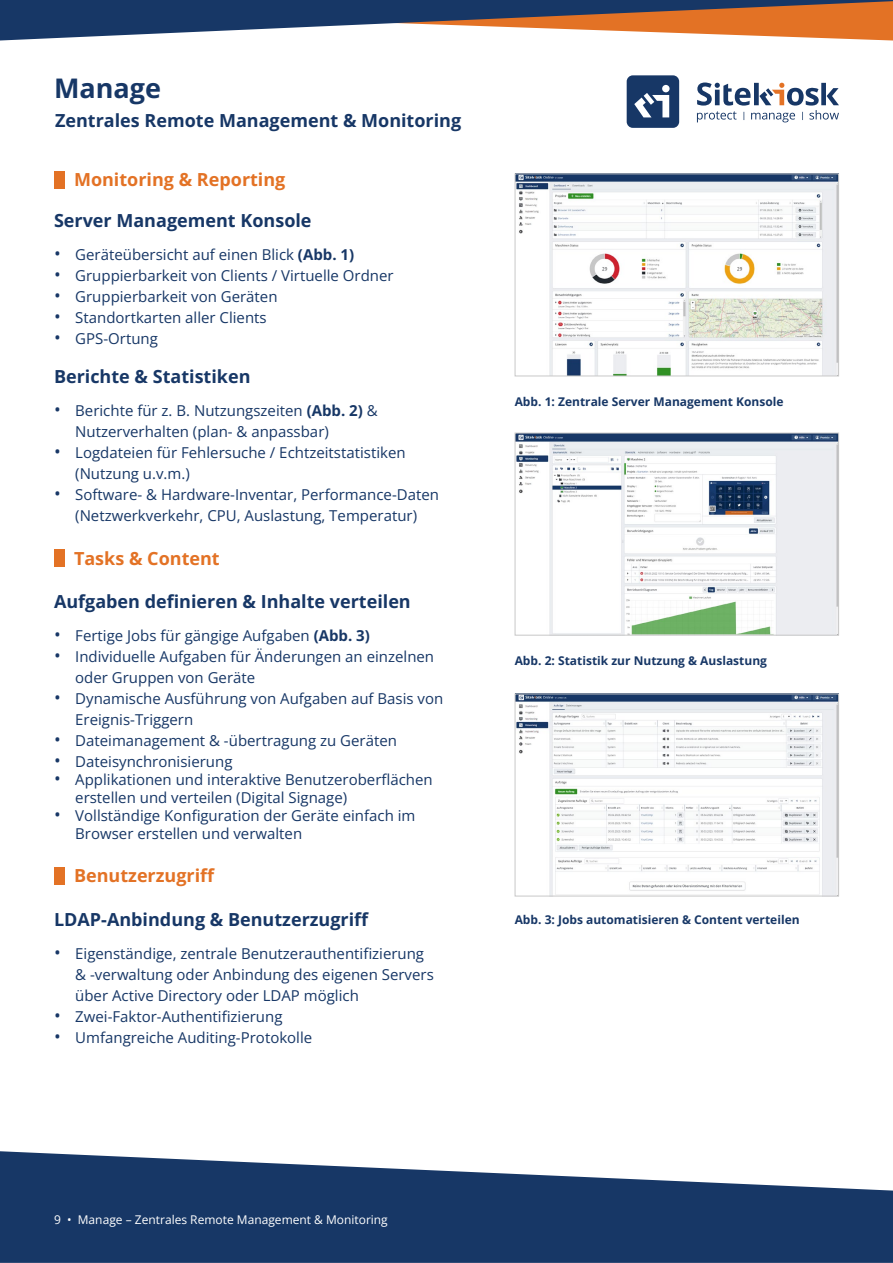
<style>
.page{position:relative;width:893px;height:1263px;background:#fff}
.page>*{position:absolute;margin:0;border:0;box-sizing:border-box;transform-origin:0 0}
.t1{font:700 27px "Open Sans";color:#173766}
.t2{font:700 18px "Open Sans";color:#173766}
.t3{font:700 18px "Open Sans";color:#e37225}
.t4{font:15px/21px "Open Sans";color:#173766}
.t5{font:700 12px "Open Sans";color:#173766}
.t6{font:12px "Open Sans";color:#fff}
.s1{font-size:18px}
.s2{font-weight:700}
</style>
<div class="page">
<svg style="left:0;top:1151px;width:893px;height:112px;fill:#173766"></svg>
<svg style="left:0;top:0;width:893px;height:41px"></svg>
<div style="left:627px;top:75px;width:52px;height:53px;background:#173766;border-radius:6px"></div>
<svg style="left:697px;top:83px;width:142px;height:39px"></svg>
<svg style="left:634px;top:85px;width:36px;height:32px"></svg>
<img style="left:517px;top:175px;width:320px;height:199px">
<div style="left:515px;top:173px;width:324px;height:203px;border:1px solid #c8c8c8"></div>
<img style="left:517px;top:435px;width:320px;height:198px">
<div style="left:515px;top:433px;width:324px;height:202px;border:1px solid #c8c8c8"></div>
<img style="left:517px;top:695px;width:320px;height:199px">
<div style="left:515px;top:693px;width:324px;height:203px;border:1px solid #c8c8c8"></div>
<div style="left:54px;top:171px;width:11px;height:17px;background:#e37225"></div>
<div style="left:54px;top:549px;width:11px;height:17px;background:#e37225"></div>
<div style="left:54px;top:867px;width:11px;height:17px;background:#e37225"></div>
<p class="t1" style="left:54px;top:69px;width:109px">Manage</p>
<p class="t2" style="left:55px;top:108px;width:408px">Zentrales Remote Management &amp; Monitoring</p>
<p class="t3" style="left:74px;top:167px;width:213px">Monitoring &amp; Reporting</p>
<p class="t2" style="left:54px;top:208px;width:259px">Server Management Konsole</p>
<p class="t4" style="left:54px;top:244px;width:302px"><span class="s1">•</span> Geräteübersicht auf einen Blick <span class="s2">(Abb. 1)</span></p>
<p class="t4" style="left:54px;top:265px;width:341px"><span class="s1">•</span> Gruppierbarkeit von Clients / Virtuelle Ordner</p>
<p class="t4" style="left:54px;top:286px;width:225px"><span class="s1">•</span> Gruppierbarkeit von Geräten</p>
<p class="t4" style="left:54px;top:307px;width:214px"><span class="s1">•</span> Standortkarten aller Clients</p>
<p class="t4" style="left:54px;top:328px;width:105px"><span class="s1">•</span> GPS-Ortung</p>
<p class="t2" style="left:54px;top:364px;width:198px">Berichte &amp; Statistiken</p>
<p class="t4" style="left:75px;top:399px;width:304px;text-indent:-21px"><span class="s1">•</span> Berichte fü r z. B. Nutzungszeiten <span class="s2">(Abb. 2)</span> &amp;<br>Nutzerverhalten (plan- &amp; anpassbar)</p>
<p class="t4" style="left:75px;top:441px;width:332px;text-indent:-21px"><span class="s1">•</span> Logdateien fü r Fehlersuche / Echtzeitstatistiken (Nutzung u.v.m.)</p>
<p class="t4" style="left:54px;top:483px;width:387px;text-align:center"><span class="s1">•</span> Software- &amp; Hardware-Inventar, Performance-Daten (Netzwerkverkehr, CPU, Auslastung, Temperatur)</p>
<p class="t3" style="left:74px;top:546px;width:147px">Tasks &amp; Content</p>
<p class="t2" style="left:54px;top:589px;width:358px">Aufgaben definieren &amp; Inhalte verteilen</p>
<p class="t4" style="left:54px;top:625px;width:317px"><span class="s1">•</span> Fertige Jobs fü r gängige Aufgaben <span class="s2">(Abb. 3)</span></p>
<p class="t4" style="left:75px;top:646px;width:360px;text-indent:-21px"><span class="s1">•</span> Individuelle Aufgaben fü r Änderungen an einzelnen oder Gruppen von Geräte</p>
<p class="t4" style="left:75px;top:688px;width:370px;text-indent:-21px"><span class="s1">•</span> Dynamische Ausfü hrung von Aufgaben auf Basis von<br>Ereignis-Triggern</p>
<p class="t4" style="left:54px;top:730px;width:345px"><span class="s1">•</span> Dateimanagement &amp; -ü bertragung zu Geräten</p>
<p class="t4" style="left:54px;top:751px;width:180px"><span class="s1">•</span> Dateisynchronisierung</p>
<p class="t4" style="left:75px;top:770px;width:359px;line-height:18px;text-indent:-21px"><span class="s1">•</span> Applikationen und interaktive Benutzeroberflächen erstellen und verteilen (Digital Signage)</p>
<p class="t4" style="left:75px;top:806px;width:342px;line-height:18px;text-indent:-21px"><span class="s1">•</span> Vollständige Konfiguration der Geräte einfach im<br>Browser erstellen und verwalten</p>
<p class="t3" style="left:74px;top:863px;width:142px">Benutzerzugriff</p>
<p class="t2" style="left:54px;top:907px;width:317px">LDAP-Anbindung &amp; Benutzerzugriff</p>
<p class="t4" style="left:75px;top:943px;width:360px;text-indent:-21px"><span class="s1">•</span> Eigenständige, zentrale Benutzerauthentifizierung &amp; -verwaltung oder Anbindung des eigenen Servers über Active Directory oder LDAP möglich</p>
<p class="t4" style="left:54px;top:1006px;width:230px"><span class="s1">•</span> Zwei-Faktor-Authentifizierung</p>
<p class="t4" style="left:54px;top:1027px;width:260px"><span class="s1">•</span> Umfangreiche Auditing-Protokolle</p>
<p class="t5" style="left:515px;top:393px;width:270px">Abb. 1: Zentrale Server Management Konsole</p>
<p class="t5" style="left:515px;top:652px;width:254px">Abb. 2: Statistik zur Nutzung &amp; Auslastung</p>
<p class="t5" style="left:515px;top:911px;width:286px">Abb. 3: Jobs automatisieren &amp; Content verteilen</p>
<p class="t6" style="left:54px;top:1211px;width:335px">9 • Manage – Zentrales Remote Management &amp; Monitoring</p>
</div>
